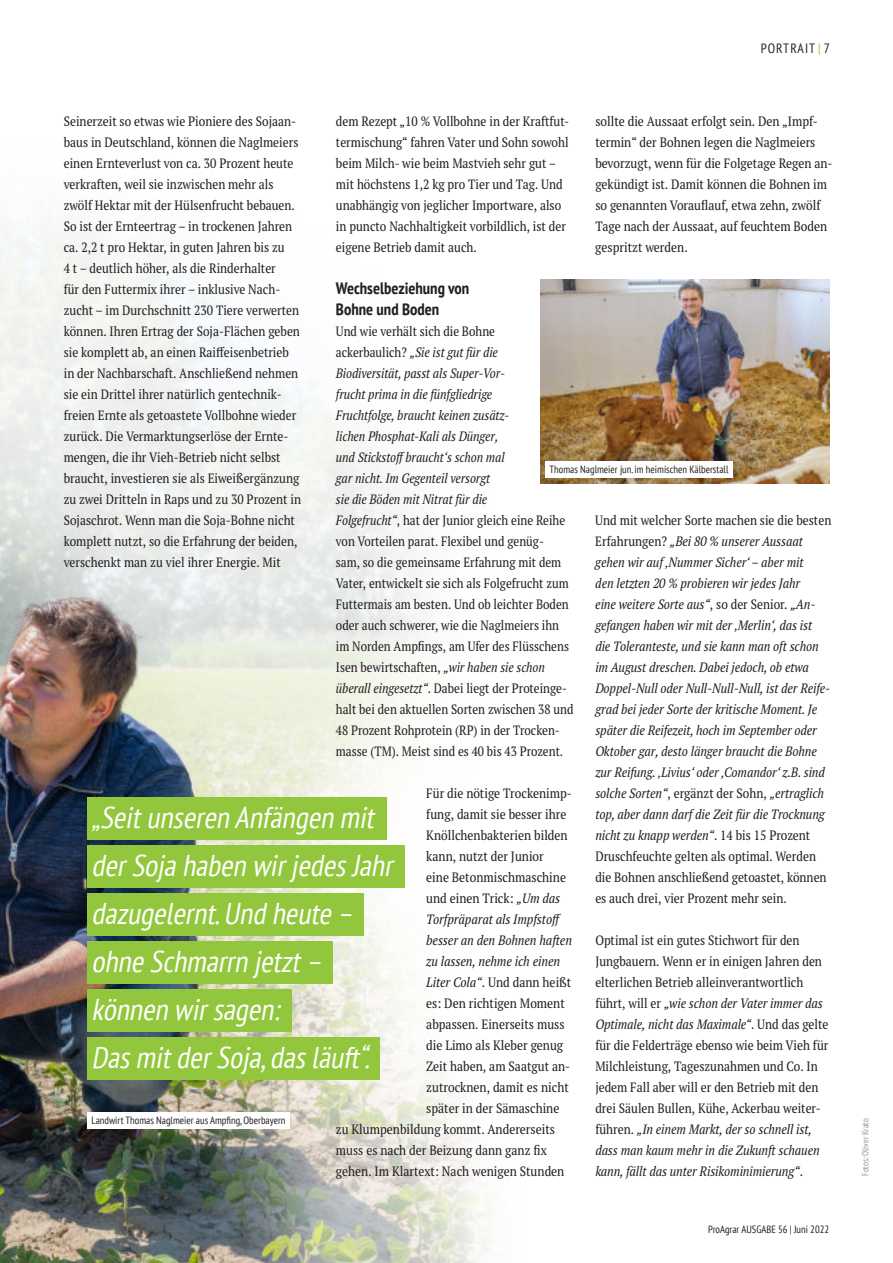
<style>
.page{position:relative;width:893px;height:1263px;background:#fff}
.page>*{position:absolute;margin:0;border:0;box-sizing:border-box;transform-origin:0 0}
.t1{font:italic condensed 30px/48px "PT Sans";color:#fff}
.t2{font:700 condensed 16.5px/21px "PT Sans";color:#231f20}
.t3{font:condensed 13.5px/21px "PT Serif Pro";color:#231f20}
.t4{font:italic condensed 13.5px/21px "PT Serif Pro";color:#231f20}
.t5{font:condensed 13.5px "PT Sans";letter-spacing:.08em;color:#231f20}
.t6{font:condensed 10.5px "PT Sans";color:#231f20}
.t7{font:condensed 9px "PT Sans";color:#939598}
.s1{color:#92c73d}
.s2{font-style:italic}
.s3{font-style:normal}
</style>
<div class="page">
<img style="left:0;top:223px;width:585px;height:1040px">
<div style="left:87px;top:797px;width:300px;height:43px;background:#92c73d"></div>
<div style="left:87px;top:845px;width:318px;height:43px;background:#92c73d"></div>
<div style="left:87px;top:893px;width:277px;height:43px;background:#92c73d"></div>
<div style="left:87px;top:941px;width:246px;height:43px;background:#92c73d"></div>
<div style="left:87px;top:989px;width:205px;height:43px;background:#92c73d"></div>
<div style="left:87px;top:1037px;width:293px;height:43px;background:#92c73d"></div>
<div style="left:87px;top:1111px;width:203px;height:17px;background:#fff"></div>
<img style="left:540px;top:279px;width:289px;height:204px">
<div style="left:545px;top:461px;width:188px;height:17px;background:#fff"></div>
<p class="t5" style="left:761px;top:42px;width:70px">PORTRAIT <span class="s1">|</span> 7</p>
<p class="t3" style="left:64px;top:111px;width:239px">Seinerzeit so etwas wie Pioniere des Sojaan&shy;baus in Deutschland, können die Naglmeiers einen Ernteverlust von ca. 30 Prozent heute verkraften, weil sie inzwischen mehr als zwölf Hektar mit der Hülsenfrucht bebauen.<br>So ist der Ernteertrag – in trockenen Jahren ca. 2,2 t pro Hektar, in guten Jahren bis zu<br>4 t – deutlich höher, als die Rinderhalter<br>für den Futtermix ihrer – inklusive Nach&shy;zucht – im Durchschnitt 230 Tiere verwerten können. Ihren Ertrag der Soja-Flächen geben sie komplett ab, an einen Raiffeisenbetrieb in der Nachbarschaft. Anschließend nehmen sie ein Drittel ihrer natürlich gentechnik&shy;freien Ernte als getoastete Vollbohne wieder zurück. Die Vermarktungserlöse der Ernte&shy;mengen, die ihr Vieh-Betrieb nicht selbst braucht, investieren sie als Eiweißergänzung zu zwei Dritteln in Raps und zu 30 Prozent in Sojaschrot. Wenn man die Soja-Bohne nicht komplett nutzt, so die Erfahrung der beiden, verschenkt man zu viel ihrer Energie. Mit</p>
<p class="t3" style="left:336px;top:111px;width:235px">dem Rezept „10 % Vollbohne in der Kraftfut&shy;termischung“ fahren Vater und Sohn sowohl beim Milch- wie beim Mastvieh sehr gut – mit höchstens 1,2 kg pro Tier und Tag. Und unabhängig von jeglicher Importware, also in puncto Nachhaltigkeit vorbildlich, ist der eigene Betrieb damit auch.</p>
<p class="t3" style="left:595px;top:111px;width:239px">sollte die Aussaat erfolgt sein. Den „Impf&shy;termin“ der Bohnen legen die Naglmeiers bevorzugt, wenn für die Folgetage Regen an&shy;gekündigt ist. Damit können die Bohnen im so genannten Vorauflauf, etwa zehn, zwölf Tage nach der Aussaat, auf feuchtem Boden gespritzt werden.</p>
<p class="t2" style="left:336px;top:279px;width:135px">Wechselbeziehung von<br>Bohne und Boden</p>
<p class="t3" style="left:336px;top:321px;width:239px">Und wie verhält sich die Bohne<br>ackerbaulich? <span class="s2">„Sie ist gut für die<br>Biodiversität, passt als Super-Vor-<br>frucht prima in die fünfgliedrige<br>Fruchtfolge, braucht keinen zusätz-<br>lichen Phosphat-Kali als Dünger,<br>und Stickstoff braucht‘s schon mal<br>gar nicht. Im Gegenteil versorgt<br>sie die Böden mit Nitrat für die<br>Folgefrucht“</span>, hat der Junior gleich eine Reihe von Vorteilen parat. Flexibel und genüg-<br>sam, so die gemeinsame Erfahrung mit dem Vater, entwickelt sie sich als Folgefrucht zum Futtermais am besten. Und ob leichter Boden oder auch schwerer, wie die Naglmeiers ihn im Norden Ampfings, am Ufer des Flüsschens Isen bewirtschaften, <span class="s2">„wir haben sie schon überall eingesetzt“</span>. Dabei liegt der Proteinge&shy;halt bei den aktuellen Sorten zwischen 38 und 48 Prozent Rohprotein (RP) in der Trocken&shy;masse (TM). Meist sind es 40 bis 43 Prozent.</p>
<p class="t3" style="left:426px;top:783px;width:147px">Für die nötige Trockenimp-</p>
<p class="t3" style="left:426px;top:804px;width:142px">fung, damit sie besser ihre</p>
<p class="t3" style="left:426px;top:825px;width:143px">Knöllchenbakterien bilden</p>
<p class="t3" style="left:426px;top:846px;width:119px">kann, nutzt der Junior</p>
<p class="t3" style="left:426px;top:867px;width:141px">eine Betonmischmaschine</p>
<p class="t3" style="left:426px;top:888px;width:135px">und einen Trick: <span class="s2">„Um das</span></p>
<p class="t4" style="left:426px;top:909px;width:137px">Torfpräparat als Impfstoff</p>
<p class="t4" style="left:426px;top:930px;width:147px">besser an den Bohnen haften</p>
<p class="t4" style="left:426px;top:951px;width:135px">zu lassen, nehme ich einen</p>
<p class="t3" style="left:426px;top:972px;width:147px"><span class="s2">Liter Cola“</span>. Und dann heißt</p>
<p class="t3" style="left:426px;top:993px;width:140px">es: Den richtigen Moment</p>
<p class="t3" style="left:426px;top:1014px;width:140px">abpassen. Einerseits muss</p>
<p class="t3" style="left:426px;top:1035px;width:138px">die Limo als Kleber genug</p>
<p class="t3" style="left:426px;top:1056px;width:145px">Zeit haben, am Saatgut an-</p>
<p class="t3" style="left:426px;top:1077px;width:144px">zutrocknen, damit es nicht</p>
<p class="t3" style="left:426px;top:1098px;width:135px">später in der Sämaschine</p>
<p class="t3" style="left:336px;top:1119px;width:221px">zu Klumpenbildung kommt. Andererseits</p>
<p class="t3" style="left:336px;top:1140px;width:212px">muss es nach der Beizung dann ganz fix</p>
<p class="t3" style="left:336px;top:1161px;width:230px">gehen. Im Klartext: Nach wenigen Stunden</p>
<p class="t6" style="left:550px;top:465px;width:180px">Thomas Naglmeier jun. im heimischen Kälberstall</p>
<p class="t4" style="left:595px;top:510px;width:238px"><span class="s3">Und mit welcher Sorte machen sie die besten Erfahrungen?</span> „Bei 80 % unserer Aussaat gehen wir auf ‚Nummer Sicher‘ – aber mit<br>den letzten 20 % probieren wir jedes Jahr<br>eine weitere Sorte aus“<span class="s3">, so der Senior.</span> „An&shy;gefangen haben wir mit der ‚Merlin‘, das ist<br>die Toleranteste, und sie kann man oft schon im August dreschen. Dabei jedoch, ob etwa Doppel-Null oder Null-Null-Null, ist der Reife&shy;grad bei jeder Sorte der kritische Moment. Je später die Reifezeit, hoch im September oder Oktober gar, desto länger braucht die Bohne zur Reifung. ‚Livius‘ oder ‚Comandor‘ z.B. sind solche Sorten“<span class="s3">, ergänzt der Sohn,</span> „ertraglich top, aber dann darf die Zeit für die Trocknung nicht zu knapp werden“<span class="s3">. 14 bis 15 Prozent Druschfeuchte gelten als optimal. Werden die Bohnen anschließend getoastet, können es auch drei, vier Prozent mehr sein.</span></p>
<p class="t3" style="left:595px;top:930px;width:235px">Optimal ist ein gutes Stichwort für den Jungbauern. Wenn er in einigen Jahren den elterlichen Betrieb alleinverantwortlich führt, will er <span class="s2">„wie schon der Vater immer das Optimale, nicht das Maximale“</span>. Und das gelte für die Felderträge ebenso wie beim Vieh für Milchleistung, Tageszunahmen und Co. In jedem Fall aber will er den Betrieb mit den drei Säulen Bullen, Kühe, Ackerbau weiter&shy;führen. <span class="s2">„In einem Markt, der so schnell ist, dass man kaum mehr in die Zukunft schauen kann, fällt das unter Risikominimierung“</span>.</p>
<h1 class="t1" style="left:91px;top:796px;width:308px">„Seitunseren Anfängen mit derSoja haben wirjedes Jahr dazugelernt.Und heute – ohne Schmarrn jetzt– können wirsagen:<br>Das mitderSoja,das läuft“.</h1>
<p class="t6" style="left:92px;top:1113px;width:196px">Landwirt Thomas Naglmeier aus Ampfing, Oberbayern</p>
<p class="t6" style="left:708px;top:1224px;width:122px">ProAgrar AUSGABE 56 | Juni 2022</p>
<p class="t7" style="left:861px;top:1176px;width:59px;rotate:-90deg">Fotos: Oliver Krato</p>
</div>
